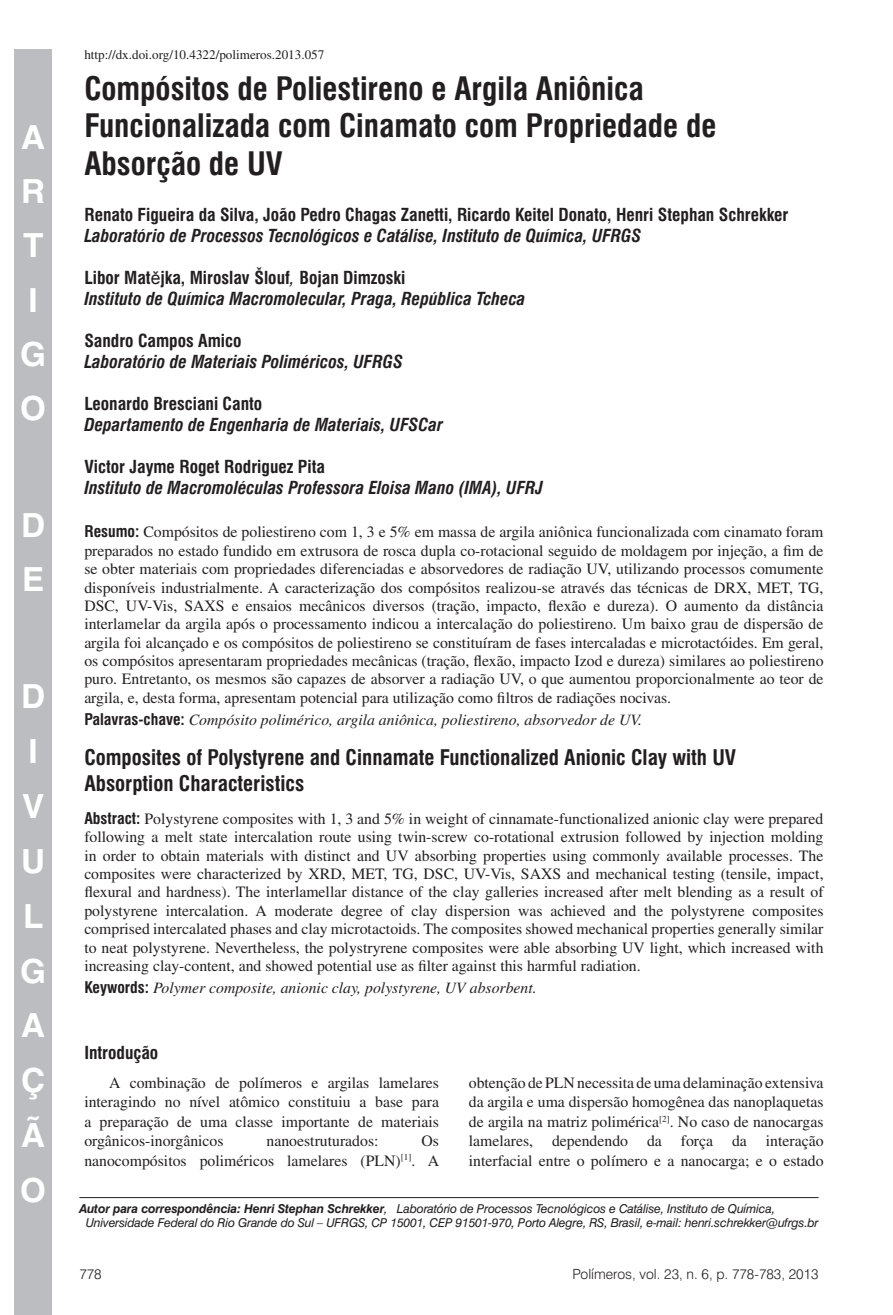
<style>
.page{position:relative;width:893px;height:1315px;background:#fff}
.page>*{position:absolute;margin:0;border:0;box-sizing:border-box;transform-origin:0 0}
.t1{font:700 33.25px/54.8px "Helvetica";color:#fff}
.Título___português{font:700 condensed 31.5px/37.8px "Swiss 721 BT";color:#231f20}
.Título___inglês{font:700 condensed 21px/25.2px "Swiss 721 BT";color:#231f20}
.Autores{font:italic 700 condensed 17.5px/21px "Swiss 721 BT";color:#231f20}
.Autores-2{font:700 condensed 17.5px/21px "Swiss 721 BT";color:#231f20}
.Sub-título___1o_níve{font:700 condensed 17.5px "Swiss 721 BT";color:#231f20}
.Resumo___português{font:15.75px/18.4px "Times";color:#231f20;text-align:justify}
.Resumo___inglês{font:15.75px/18.4px "Times";color:#231f20;text-align:justify}
.Corpo{font:15.75px/19.4px "Times";color:#231f20;text-align:justify}
.Palavras-chave___por{font:italic 15.75px "Times";color:#231f20}
.Palavras-chave___ing{font:italic 15.75px "Times";color:#231f20}
._17__Rodapé{font:300 14px "Swiss 721 BT";color:#231f20}
._18__Estilo_DOI{font:13.12px "Times";color:#231f20}
.t2{font:italic 12.25px/14.7px "Swiss 721 BT";letter-spacing:-.015em;color:#231f20}
.s1{font-style:italic}
.s2{font-style:normal}
.s3{font-family:"Arial";font-weight:400;font-style:normal;font-stretch:normal}
.s4{font-weight:400;font-stretch:normal}
.s5{font-family:"Swiss 721 BT";font-weight:700;font-stretch:condensed}
.s6{font-family:"Swiss 721 BT";font-weight:700;font-style:normal;font-stretch:condensed}
.s7{font-weight:700}
</style>
<div class="page">
<hr style="left:79px;top:1197px;width:740px;height:1px;background:#231f20">
<div style="left:14px;top:50px;width:38px;height:1265px;background:#bcbdc0"></div>
<h1 class="t1" style="left:20px;top:110px;width:26px;line-height:54.2px">A<br>R<br>T<br>I<br>G<br>O</h1>
<h1 class="t1" style="left:21px;top:498px;width:25px;line-height:54.2px">D<br>E</h1>
<h1 class="t1" style="left:20px;top:669px;width:26px">D<br>I<br>V<br>U<br>L<br>G<br>A<br>Ç<br>Ã<br>O</h1>
<p class="_18__Estilo_DOI" style="left:84px;top:47px;width:242px">http://dx.doi.org/10.4322/polimeros.2013.057</p>
<p class="Título___português" style="left:84px;top:69px;width:633px">Compósitos de Poliestireno e Argila Aniônica<br>Funcionalizada com Cinamato com Propriedade de<br>Absorção de UV</p>
<p class="Autores-2" style="left:84px;top:204px;width:706px">Renato Figueira da Silva, João Pedro Chagas Zanetti, Ricardo Keitel Donato, Henri Stephan Schrekker<br><span class="s1">Laboratório de Processos Tecnológicos e Catálise, Instituto de Química, UFRGS</span></p>
<p class="Autores" style="left:84px;top:267px;width:443px"><span class="s2">Libor Mat</span><span class="s3">ě</span><span class="s2">jka, Miroslav Šlouf</span><span class="s4">,</span> <span class="s2">Bojan Dimzoski<br></span>Instituto de Química Macromolecular, Praga, República Tcheca</p>
<p class="Autores" style="left:84px;top:330px;width:320px"><span class="s2">Sandro Campos Amico<br></span>Laboratório de Materiais Poliméricos, UFRGS</p>
<p class="Autores" style="left:84px;top:393px;width:360px"><span class="s2">Leonardo Bresciani Canto<br></span>Departamento de Engenharia de Materiais, UFSCar</p>
<p class="Autores" style="left:84px;top:456px;width:460px"><span class="s2">Victor Jayme Roget Rodriguez Pita<br></span>Instituto de Macromoléculas Professora Eloisa Mano (IMA), UFRJ</p>
<p class="Resumo___português" style="left:84px;top:523px;width:741px"><span class="s5">Resumo:</span> Compósitos de poliestireno com 1, 3 e 5% em massa de argila aniônica funcionalizada com cinamato foram preparados no estado fundido em extrusora de rosca dupla co-rotacional seguido de moldagem por injeção, a fim de se obter materiais com propriedades diferenciadas e absorvedores de radiação UV, utilizando processos comumente disponíveis industrialmente. A caracterização dos compósitos realizou-se através das técnicas de DRX, MET, TG, DSC, UV-Vis, SAXS e ensaios mecânicos diversos (tração, impacto, flexão e dureza). O aumento da distância interlamelar da argila após o processamento indicou a intercalação do poliestireno. Um baixo grau de dispersão de argila foi alcançado e os compósitos de poliestireno se constituíram de fases intercaladas e microtactóides. Em geral, os compósitos apresentaram propriedades mecânicas (tração, flexão, impacto Izod e dureza) similares ao poliestireno puro. Entretanto, os mesmos são capazes de absorver a radiação UV, o que aumentou proporcionalmente ao teor de argila, e, desta forma, apresentam potencial para utilização como filtros de radiações nocivas.</p>
<p class="Palavras-chave___por" style="left:84px;top:711px;width:559px"><span class="s6">Palavras-chave:</span> Compósito polimérico, argila aniônica, poliestireno, absorvedor de UV.</p>
<p class="Título___inglês" style="left:84px;top:745px;width:654px">Composites of Polystyrene and Cinnamate Functionalized Anionic Clay with UV<br>Absorption Characteristics</p>
<p class="Resumo___inglês" style="left:84px;top:809px;width:741px"><span class="s5">Abstract:</span> Polystyrene composites with 1, 3 and 5% in weight of cinnamate-functionalized anionic clay were prepared following a melt state intercalation route using twin-screw co-rotational extrusion followed by injection molding in order to obtain materials with distinct and UV absorbing properties using commonly available processes. The composites were characterized by XRD, MET, TG, DSC, UV-Vis, SAXS and mechanical testing (tensile, impact, flexural and hardness). The interlamellar distance of the clay galleries increased after melt blending as a result of polystyrene intercalation. A moderate degree of clay dispersion was achieved and the polystyrene composites comprised intercalated phases and clay microtactoids. The composites showed mechanical properties generally similar to neat polystyrene. Nevertheless, the polystryrene composites were able absorbing UV light, which increased with increasing clay-content, and showed potential use as filter against this harmful radiation.</p>
<p class="Palavras-chave___ing" style="left:84px;top:979px;width:454px"><span class="s6">Keywords:</span> Polymer composite, anionic clay, polystyrene, UV absorbent.</p>
<p class="Sub-título___1o_níve" style="left:84px;top:1041px;width:75px">Introdução</p>
<p class="Corpo" style="left:84px;top:1073px;width:356px;text-indent:25px">A combinação de polímeros e argilas lamelares interagindo no nível atômico constituiu a base para a preparação de uma classe importante de materiais orgânicos-inorgânicos</p>
<p class="Corpo" style="left:267px;top:1131px;width:113px">nanoestruturados:</p>
<p class="Corpo" style="left:84px;top:1131px;width:356px;text-align:right">Os<br>nanocompósitos poliméricos lamelares (PLN)<sup>[1]</sup>. A</p>
<p class="Corpo" style="left:469px;top:1073px;width:356px">obtenção de PLN necessita de uma delaminação extensiva da argila e uma dispersão homogênea das nanoplaquetas de argila na matriz polimérica<sup>[2]</sup>. No caso de nanocargas lamelares, dependendo da força da interação interfacial entre o polímero e a nanocarga; e o estado</p>
<p class="t2" style="left:86px;top:1200px;width:734px;text-indent:-6px"><span class="s7">Autor para correspondência: Henri Stephan Schrekker</span>, Laboratório de Processos Tecnológicos e Catálise, Instituto de Química,<br>Universidade Federal do Rio Grande do Sul – UFRGS, CP 15001, CEP 91501-970, Porto Alegre, RS, Brasil, e-mail: henri.schrekker@ufrgs.br</p>
<p class="_17__Rodapé" style="left:79px;top:1265px;width:24px">778</p>
<p class="_17__Rodapé" style="left:572px;top:1265px;width:248px">Polímeros, vol. 23, n. 6, p. 778-783, 2013</p>
</div>
